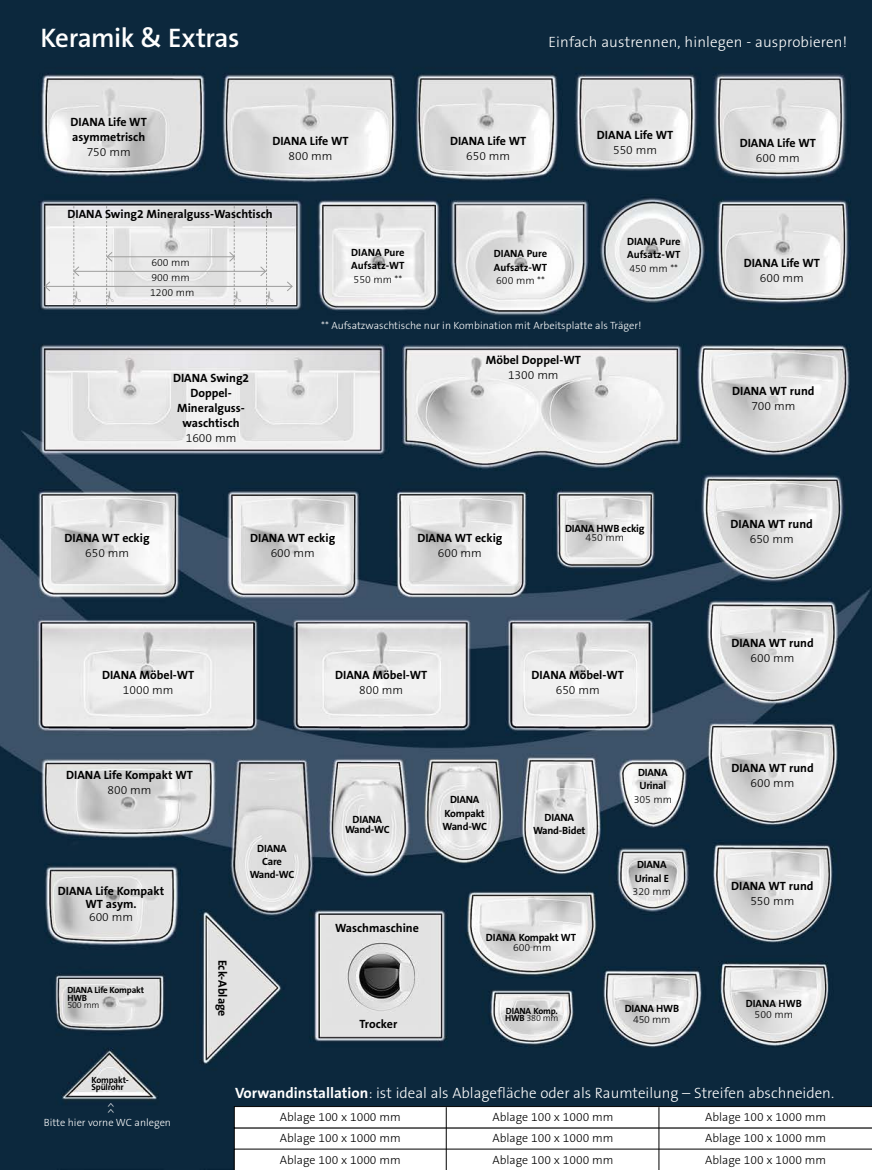
<style>
.page{position:relative;width:872px;height:1170px;background:#fff}
.page>*{position:absolute;margin:0;border:0;box-sizing:border-box;transform-origin:0 0}
.t1{font:600 27px "The Sans B6";letter-spacing:-.025em;color:#fff}
.t2{font:300 15px "The Sans B3";color:#fff}
.t3{font:700 12px/15px "The Sans B7";color:#000;text-align:center}
.t4{font:300 12px/21.8px "The Sans B3";color:#000}
.t5{font:700 10.5px/13.5px "The Sans B7";letter-spacing:-.02em;color:#000;text-align:center}
.t6{font:300 10.5px "The Sans B3";color:#fff}
.t7{font:700 10.5px/13.5px "The Sans B7";color:#000}
.t8{font:300 10.5px/15.1px "The Sans B3";color:#000}
.t9{font:700 9px/7.5px "The Sans B7";letter-spacing:-.02em;color:#000}
.t10{font:300 9px "The Sans B3";letter-spacing:-.02em;color:#000}
.s1{font-family:"The Sans B7";font-weight:700}
</style>
<div class="page">
<img style="left:0;top:0;width:872px;height:1169px">
<svg style="left:234px;top:1106px;width:638px;height:63px"></svg>
<hr style="left:446px;top:1107px;width:1px;height:62px;background:#000">
<hr style="left:658px;top:1107px;width:1px;height:62px;background:#000">
<hr style="left:74px;top:271px;width:191px;height:1px;background:#9d9d9c">
<hr style="left:45px;top:286px;width:247px;height:1px;background:#9d9d9c">
<svg style="left:44px;top:281px;width:6px;height:10px"></svg>
<svg style="left:286px;top:281px;width:7px;height:10px"></svg>
<hr style="left:107px;top:256px;width:127px;height:1px;background:#9d9d9c">
<svg style="left:73px;top:206px;width:8px;height:102px"></svg>
<svg style="left:106px;top:206px;width:8px;height:102px"></svg>
<svg style="left:229px;top:206px;width:12px;height:102px"></svg>
<svg style="left:260px;top:206px;width:14px;height:102px"></svg>
<h1 class="t1" style="left:40px;top:27px;width:201px">Keramik &amp; Extras</h1>
<p class="t2" style="left:548px;top:35px;width:300px">Einfach austrennen, hinlegen - ausprobieren!</p>
<p class="t3" style="left:71px;top:116px;width:78px;text-align:left">DIANA Life WT asymmetrisch</p>
<p class="t4" style="left:87px;top:142px;width:45px">750 mm</p>
<p class="t3" style="left:272px;top:134px;width:78px">DIANA Life WT</p>
<p class="t4" style="left:288px;top:146px;width:45px">800 mm</p>
<p class="t3" style="left:67px;top:207px;width:207px">DIANA Swing2 Mineralguss-Waschtisch</p>
<p class="t8" style="left:151px;top:256px;width:40px">600 mm</p>
<p class="t8" style="left:150px;top:270px;width:46px">900 mm<br>1200 mm</p>
<p class="t7" style="left:351px;top:247px;width:55px">DIANA Pure<br>Aufsatz-WT</p>
<p class="t8" style="left:353px;top:273px;width:50px">550 mm **</p>
<p class="t3" style="left:450px;top:134px;width:78px">DIANA Life WT</p>
<p class="t4" style="left:466px;top:146px;width:45px">650 mm</p>
<p class="t7" style="left:494px;top:248px;width:55px">DIANA Pure<br>Aufsatz-WT</p>
<p class="t8" style="left:496px;top:274px;width:50px">600 mm **</p>
<p class="t3" style="left:597px;top:128px;width:78px">DIANA Life WT</p>
<p class="t4" style="left:613px;top:140px;width:45px">550 mm</p>
<p class="t7" style="left:627px;top:235px;width:55px">DIANA Pure<br>Aufsatz-WT</p>
<p class="t8" style="left:629px;top:261px;width:50px">450 mm **</p>
<p class="t3" style="left:173px;top:371px;width:78px">DIANA Swing2<br>Doppel-<br>Mineralguss&shy;waschtisch</p>
<p class="t4" style="left:186px;top:428px;width:52px">1600 mm</p>
<p class="t6" style="left:321px;top:321px;width:322px">** Aufsatzwaschtische nur in Kombination mit Arbeitsplatte als Träger!</p>
<p class="t3" style="left:486px;top:353px;width:97px">Möbel Doppel-WT</p>
<p class="t4" style="left:508px;top:365px;width:52px">1300 mm</p>
<p class="t3" style="left:65px;top:531px;width:87px">DIANA WT eckig</p>
<p class="t4" style="left:85px;top:543px;width:45px">650 mm</p>
<p class="t3" style="left:250px;top:531px;width:87px">DIANA WT eckig</p>
<p class="t4" style="left:271px;top:543px;width:45px">600 mm</p>
<p class="t3" style="left:417px;top:531px;width:87px">DIANA WT eckig</p>
<p class="t4" style="left:438px;top:543px;width:45px">600 mm</p>
<p class="t5" style="left:565px;top:522px;width:81px">DIANA HWB eckig</p>
<p class="t8" style="left:585px;top:530px;width:40px">450 mm</p>
<p class="t3" style="left:102px;top:668px;width:94px">DIANA Möbel-WT</p>
<p class="t4" style="left:123px;top:680px;width:52px">1000 mm</p>
<p class="t3" style="left:66px;top:768px;width:128px">DIANA Life Kompakt WT</p>
<p class="t4" style="left:108px;top:780px;width:45px">800 mm</p>
<p class="t3" style="left:58px;top:885px;width:108px;line-height:12.8px">DIANA Life Kompakt<br>WT asym.</p>
<p class="t4" style="left:89px;top:906px;width:45px">600 mm</p>
<p class="t9" style="left:67px;top:987px;width:78px">DIANA Life Kompakt<br>HWB</p>
<p class="t10" style="left:67px;top:1001px;width:34px">500 mm</p>
<p class="t5" style="left:250px;top:843px;width:46px;line-height:12.6px">DIANA<br>Care<br>Wand-WC</p>
<p class="t3" style="left:229px;top:959px;width:58px;rotate:90deg">Eck-Ablage</p>
<p class="t3" style="left:335px;top:668px;width:94px">DIANA Möbel-WT</p>
<p class="t4" style="left:359px;top:680px;width:45px">800 mm</p>
<p class="t3" style="left:531px;top:668px;width:94px">DIANA Möbel-WT</p>
<p class="t4" style="left:556px;top:680px;width:45px">650 mm</p>
<p class="t5" style="left:345px;top:814px;width:46px;line-height:10.5px">DIANA<br>Wand-WC</p>
<p class="t5" style="left:442px;top:793px;width:46px">DIANA<br>Kompakt<br>Wand-WC</p>
<p class="t5" style="left:533px;top:811px;width:54px">DIANA<br>Wand-Bidet</p>
<p class="t3" style="left:335px;top:921px;width:85px">Waschmaschine</p>
<p class="t3" style="left:359px;top:1017px;width:39px">Trocker</p>
<p class="t7" style="left:486px;top:931px;width:92px">DIANA Kompakt WT</p>
<p class="t8" style="left:513px;top:941px;width:40px">600 mm</p>
<p class="t9" style="left:506px;top:1007px;width:53px">DIANA Komp.</p>
<p class="t10" style="left:505px;top:1014px;width:55px"><span class="s1">HWB</span> 380 mm</p>
<p class="t5" style="left:638px;top:766px;width:31px;text-align:left">DIANA<br>Urinal</p>
<p class="t8" style="left:633px;top:792px;width:40px">305 mm</p>
<p class="t5" style="left:635px;top:859px;width:36px;text-align:left">DIANA<br>Urinal E</p>
<p class="t8" style="left:632px;top:885px;width:40px">320 mm</p>
<p class="t5" style="left:624px;top:1002px;width:56px">DIANA HWB</p>
<p class="t8" style="left:633px;top:1012px;width:39px">450 mm</p>
<p class="t3" style="left:739px;top:136px;width:78px">DIANA Life WT</p>
<p class="t4" style="left:756px;top:148px;width:45px">600 mm</p>
<p class="t3" style="left:743px;top:256px;width:78px">DIANA Life WT</p>
<p class="t4" style="left:760px;top:268px;width:45px">600 mm</p>
<p class="t3" style="left:732px;top:385px;width:84px">DIANA WT rund</p>
<p class="t4" style="left:751px;top:396px;width:45px">700 mm</p>
<p class="t3" style="left:730px;top:517px;width:84px">DIANA WT rund</p>
<p class="t4" style="left:749px;top:528px;width:45px">650 mm</p>
<p class="t3" style="left:731px;top:637px;width:84px">DIANA WT rund</p>
<p class="t4" style="left:750px;top:648px;width:45px">600 mm</p>
<p class="t3" style="left:731px;top:761px;width:84px">DIANA WT rund</p>
<p class="t4" style="left:750px;top:772px;width:45px">600 mm</p>
<p class="t3" style="left:731px;top:879px;width:84px">DIANA WT rund</p>
<p class="t4" style="left:750px;top:891px;width:45px">550 mm</p>
<p class="t5" style="left:745px;top:997px;width:58px">DIANA HWB</p>
<p class="t8" style="left:754px;top:1007px;width:40px">500 mm</p>
<p class="t9" style="left:91px;top:1076px;width:39px">Kompakt-<br>Spülrohr</p>
<p class="t6" style="left:44px;top:1117px;width:129px">Bitte hier vorne WC anlegen</p>
<p class="t6" style="left:106px;top:1113px;width:13px;rotate:-90deg">&gt;&gt;</p>
<p class="t2" style="left:235px;top:1086px;width:600px"><span class="s1">Vorwandinstallation</span>: ist ideal als Ab lage fläche oder als Raumteilung – Streifen abschneiden.</p>
<p class="t4" style="left:280px;top:1106px;width:122px">Ablage 100 x 1000 mm</p>
<p class="t4" style="left:492px;top:1106px;width:122px">Ablage 100 x 1000 mm</p>
<p class="t4" style="left:705px;top:1106px;width:122px">Ablage 100 x 1000 mm</p>
<p class="t4" style="left:280px;top:1128px;width:122px">Ablage 100 x 1000 mm<br>Ablage 100 x 1000 mm</p>
<p class="t4" style="left:492px;top:1128px;width:122px">Ablage 100 x 1000 mm<br>Ablage 100 x 1000 mm</p>
<p class="t4" style="left:705px;top:1128px;width:122px">Ablage 100 x 1000 mm<br>Ablage 100 x 1000 mm</p>
</div>
